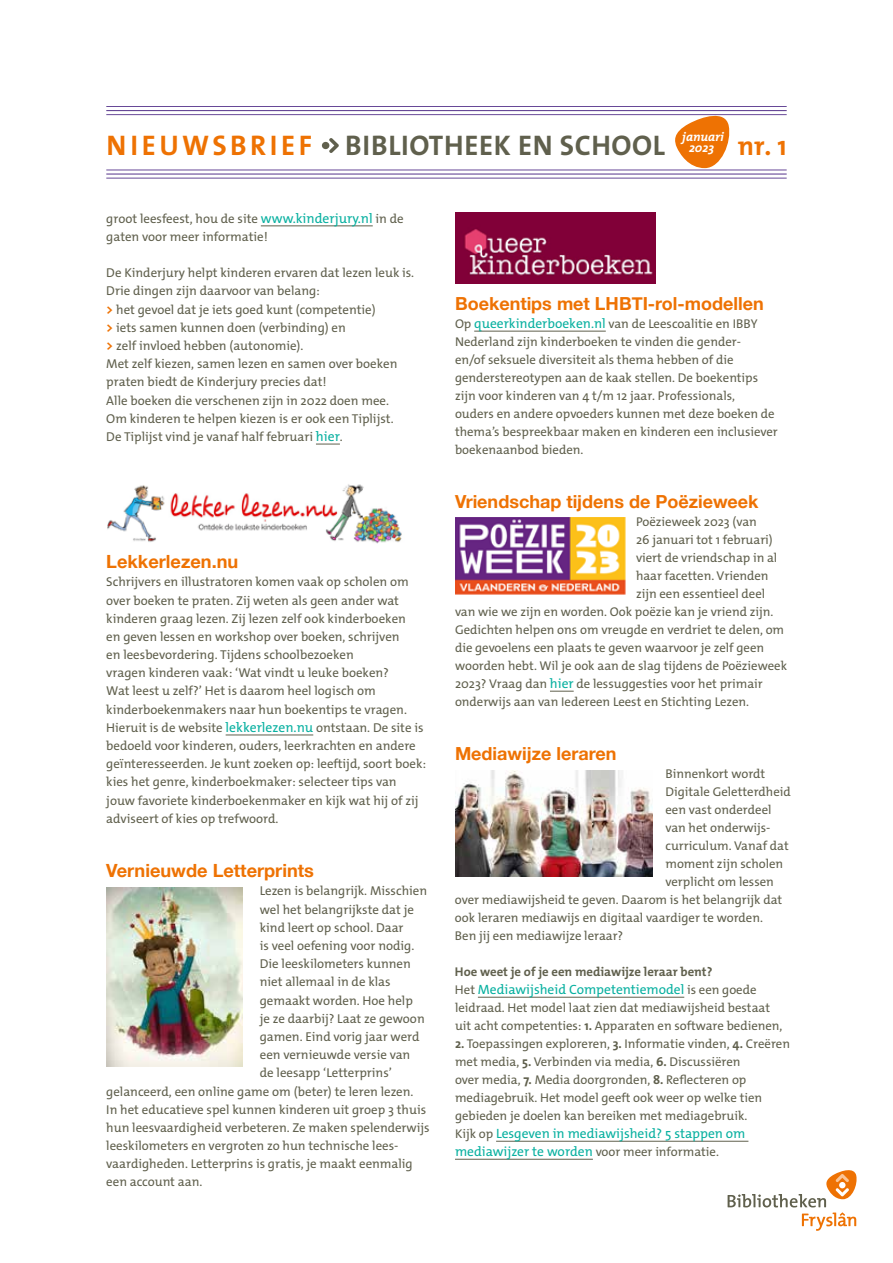
<style>
.page{position:relative;width:893px;height:1263px;background:#fff}
.page>*{position:absolute;margin:0;border:0;box-sizing:border-box;transform-origin:0 0}
.t1{font:700 28.5px "The Mix Os F";letter-spacing:.025em;color:#60604d}
.t2{font:700 27px "The Mix Os F";color:#ee7203}
.t3{font:700 18.15px "Helvetica Neue";color:#ee7203}
.t4{font:700 18px "Helvetica Neue";color:#ee7203}
.t5{font:13.5px/18px "The Mix Os F";color:#08b0a0}
.t6{font:12.9px/18.1px "The Mix Os F";color:#60604d}
.t7{font:12.75px/18px "The Mix Os F";color:#60604d}
.t8{font:700 12.75px "The Mix Os F";color:#60604d}
.t9{font:italic 700 12.6px/11.4px "The Mix Os F";color:#fff;text-align:center}
.s1{color:#ee7203}
.s2{font-size:13.65px;color:#08b0a0}
.s3{font-weight:700;color:#ee7203}
.s4{font-size:13.5px;color:#08b0a0}
.s5{font-size:12.75px;color:#60604d}
.s6{font-weight:700}
</style>
<div class="page">
<img style="left:107px;top:484px;width:295px;height:60px">
<hr style="left:261px;top:226px;width:112px;height:1px;background:#60604d">
<svg style="left:316px;top:444px;width:24px;height:1px"></svg>
<hr style="left:226px;top:735px;width:87px;height:1px;background:#60604d">
<div style="left:322px;top:142px;width:7px;height:7px;background:#60604d;border-radius:50%"></div>
<svg style="left:329px;top:138px;width:10px;height:15px"></svg>
<svg style="left:672px;top:111px;width:60px;height:57px"></svg>
<hr style="left:106px;top:173px;width:681px;height:2px;background:#674997">
<hr style="left:106px;top:178px;width:681px;height:1px;background:#674997">
<hr style="left:106px;top:170px;width:681px;height:1px;background:#674997">
<hr style="left:106px;top:110px;width:681px;height:1px;background:#674997">
<hr style="left:106px;top:114px;width:681px;height:1px;background:#674997">
<hr style="left:106px;top:106px;width:681px;height:1px;background:#674997">
<hr style="left:474px;top:331px;width:132px;height:1px;background:#60604d">
<svg style="left:550px;top:691px;width:24px;height:1px"></svg>
<hr style="left:478px;top:997px;width:206px;height:1px;background:#60604d">
<hr style="left:496px;top:1141px;width:252px;height:1px;background:#60604d">
<hr style="left:455px;top:1159px;width:138px;height:1px;background:#60604d">
<img style="left:106px;top:888px;width:137px;height:178px">
<img style="left:455px;top:517px;width:171px;height:77px">
<img style="left:455px;top:770px;width:198px;height:106px">
<svg style="left:728px;top:1170px;width:129px;height:61px"></svg>
<img style="left:455px;top:213px;width:200px;height:71px">
<p class="t9" style="left:682px;top:131px;width:43px">januari<br>2023</p>
<h1 class="t1" style="left:107px;top:127px;width:560px"><span class="s1">NIEUWSBRIEF</span> BIBLIOTHEEK EN SCHOOL</h1>
<h2 class="t2" style="left:738px;top:129px;width:50px">nr. 1</h2>
<p class="t6" style="left:106px;top:209px;width:299px">groot leesfeest, hou de site <span class="s2">www.kinderjury.nl</span> in de gaten voor meer informatie!</p>
<p class="t6" style="left:106px;top:264px;width:309px">De Kinderjury helpt kinderen ervaren dat lezen leuk is.<br>Drie dingen zijn daarvoor van belang:<br><span class="s3">&gt;</span> het gevoel dat je iets goed kunt (competentie)<br><span class="s3">&gt;</span> iets samen kunnen doen (verbinding) en<br><span class="s3">&gt;</span> zelf invloed hebben (autonomie).<br>Met zelf kiezen, samen lezen en samen over boeken praten biedt de Kinderjury precies dat!<br>Alle boeken die verschenen zijn in 2022 doen mee.<br>Om kinderen te helpen kiezen is er ook een Tiplijst.<br>De Tiplijst vind je vanaf half februari <span class="s2">hier</span>.</p>
<h3 class="t3" style="left:106px;top:547px;width:133px">Lekkerlezen.nu</h3>
<p class="t6" style="left:106px;top:573px;width:321px">Schrijvers en illustratoren komen vaak op scholen om over boeken te praten. Zij weten als geen ander wat kinderen graag lezen. Zij lezen zelf ook kinderboeken<br>en geven lessen en workshop over boeken, schrijven<br>en leesbevordering. Tijdens schoolbezoeken<br>vragen kinderen vaak: ‘Wat vindt u leuke boeken?<br>Wat leest u zelf?’ Het is daarom heel logisch om kinderboekenmakers naar hun boekentips te vragen.<br>Hieruit is de website <span class="s2">lekkerlezen.nu</span> ontstaan. De site is bedoeld voor kinderen, ouders, leerkrachten en andere geïnteresseerden. Je kunt zoeken op: leeftijd, soort boek: kies het genre, kinderboekmaker: selecteer tips van jouw favoriete kinderboekenmaker en kijk wat hij of zij adviseert of kies op trefwoord.</p>
<h3 class="t3" style="left:106px;top:856px;width:209px">Vernieuwde Letterprints</h3>
<p class="t6" style="left:260px;top:882px;width:169px">Lezen is belangrijk. Misschien</p>
<p class="t6" style="left:260px;top:900px;width:156px">wel het belangrijkste dat je</p>
<p class="t6" style="left:260px;top:918px;width:145px">kind leert op school. Daar</p>
<p class="t6" style="left:260px;top:937px;width:156px">is veel oefening voor nodig.</p>
<p class="t6" style="left:260px;top:955px;width:152px">Die leeskilometers kunnen</p>
<p class="t6" style="left:260px;top:973px;width:132px">niet allemaal in de klas</p>
<p class="t6" style="left:260px;top:991px;width:155px">gemaakt worden. Hoe help</p>
<p class="t6" style="left:260px;top:1009px;width:166px">je ze daarbij? Laat ze gewoon</p>
<p class="t6" style="left:260px;top:1027px;width:161px">gamen. Eind vorig jaar werd</p>
<p class="t6" style="left:260px;top:1046px;width:152px">een vernieuwde versie van</p>
<p class="t6" style="left:260px;top:1064px;width:134px">de leesapp ‘Letterprins’</p>
<p class="t6" style="left:106px;top:1082px;width:309px">gelanceerd, een online game om (beter) te leren lezen.</p>
<p class="t6" style="left:106px;top:1100px;width:321px">In het educatieve spel kunnen kinderen uit groep 3 thuis</p>
<p class="t6" style="left:106px;top:1118px;width:325px">hun leesvaardigheid verbeteren. Ze maken spelenderwijs</p>
<p class="t6" style="left:106px;top:1137px;width:293px">leeskilometers en vergroten zo hun technische lees-</p>
<p class="t6" style="left:106px;top:1155px;width:308px">vaardigheden. Letterprins is gratis, je maakt eenmalig</p>
<p class="t6" style="left:106px;top:1173px;width:98px">een account aan.</p>
<h3 class="t4" style="left:455px;top:289px;width:310px">Boekentips met LHBTI-rol-modellen</h3>
<p class="t7" style="left:455px;top:315px;width:324px">Op <span class="s4">queerkinderboeken.nl</span> van de Leescoalitie en IBBY Nederland zijn kinderboeken te vinden die gender-<br>en/of seksuele diversiteit als thema hebben of die genderstereotypen aan de kaak stellen. De boekentips zijn voor kinderen van 4 t/m 12 jaar. Professionals,<br>ouders en andere opvoeders kunnen met deze boeken de thema’s bespreekbaar maken en kinderen een inclusiever boekenaanbod bieden.</p>
<h3 class="t4" style="left:455px;top:487px;width:305px">Vriendschap tijdens de Poëzieweek</h3>
<p class="t7" style="left:636px;top:513px;width:122px">Poëzieweek 2023 (van</p>
<p class="t7" style="left:636px;top:531px;width:138px">26 januari tot 1 februari)</p>
<p class="t7" style="left:636px;top:549px;width:143px">viert de vriendschap in al</p>
<p class="t7" style="left:636px;top:567px;width:134px">haar facetten. Vrienden</p>
<p class="t7" style="left:636px;top:585px;width:131px">zijn een essentieel deel</p>
<p class="t7" style="left:455px;top:603px;width:320px">van wie we zijn en worden. Ook poëzie kan je vriend zijn.</p>
<p class="t7" style="left:455px;top:621px;width:331px">Gedichten helpen ons om vreugde en verdriet te delen, om</p>
<p class="t7" style="left:455px;top:639px;width:311px">die gevoelens een plaats te geven waarvoor je zelf geen</p>
<p class="t7" style="left:455px;top:657px;width:334px">woorden hebt. Wil je ook aan de slag tijdens de Poëzieweek</p>
<p class="t7" style="left:455px;top:675px;width:309px">2023? Vraag dan <span class="s4">hier</span> de lessuggesties voor het primair</p>
<p class="t7" style="left:455px;top:693px;width:295px">onderwijs aan van Iedereen Leest en Stichting Lezen.</p>
<h3 class="t4" style="left:455px;top:739px;width:163px">Mediawijze leraren</h3>
<p class="t7" style="left:665px;top:765px;width:101px">Binnenkort wordt</p>
<p class="t7" style="left:665px;top:783px;width:127px">Digitale Geletterdheid</p>
<p class="t7" style="left:665px;top:801px;width:108px">een vast onderdeel</p>
<p class="t7" style="left:665px;top:819px;width:105px">van het onderwijs-</p>
<p class="t7" style="left:665px;top:837px;width:125px">curriculum. Vanaf dat</p>
<p class="t7" style="left:665px;top:855px;width:119px">moment zijn scholen</p>
<p class="t7" style="left:665px;top:873px;width:110px">verplicht om lessen</p>
<p class="t7" style="left:455px;top:891px;width:329px">over mediawijsheid te geven. Daarom is het belangrijk dat</p>
<p class="t7" style="left:455px;top:909px;width:309px">ook leraren mediawijs en digitaal vaardiger te worden.</p>
<p class="t7" style="left:455px;top:927px;width:170px">Ben jij een mediawijze leraar?</p>
<p class="t8" style="left:455px;top:964px;width:259px">Hoe weet je of je een mediawijze leraar bent?</p>
<p class="t5" style="left:455px;top:981px;width:303px"><span class="s5">Het</span> Mediawijsheid Competentiemodel <span class="s5">is een goede</span></p>
<p class="t7" style="left:455px;top:999px;width:329px">leidraad. Het model laat zien dat mediawijsheid bestaat uit acht competenties: <span class="s6">1.</span> Apparaten en software bedienen,</p>
<p class="t7" style="left:455px;top:1035px;width:337px"><span class="s6">2.</span> Toepassingen exploreren, <span class="s6">3.</span> Informatie vinden, <span class="s6">4.</span> Creëren met media, <span class="s6">5.</span> Verbinden via media, <span class="s6">6.</span> Discussiëren<br>over media, <span class="s6">7.</span> Media doorgronden, <span class="s6">8.</span> Reflecteren op mediagebruik. Het model geeft ook weer op welke tien gebieden je doelen kan bereiken met mediagebruik.</p>
<p class="t5" style="left:455px;top:1125px;width:292px"><span class="s5">Kijk op</span> Lesgeven in mediawijsheid? 5 stappen om mediawijzer te worden <span class="s5">voor meer informatie.</span></p>
</div>
